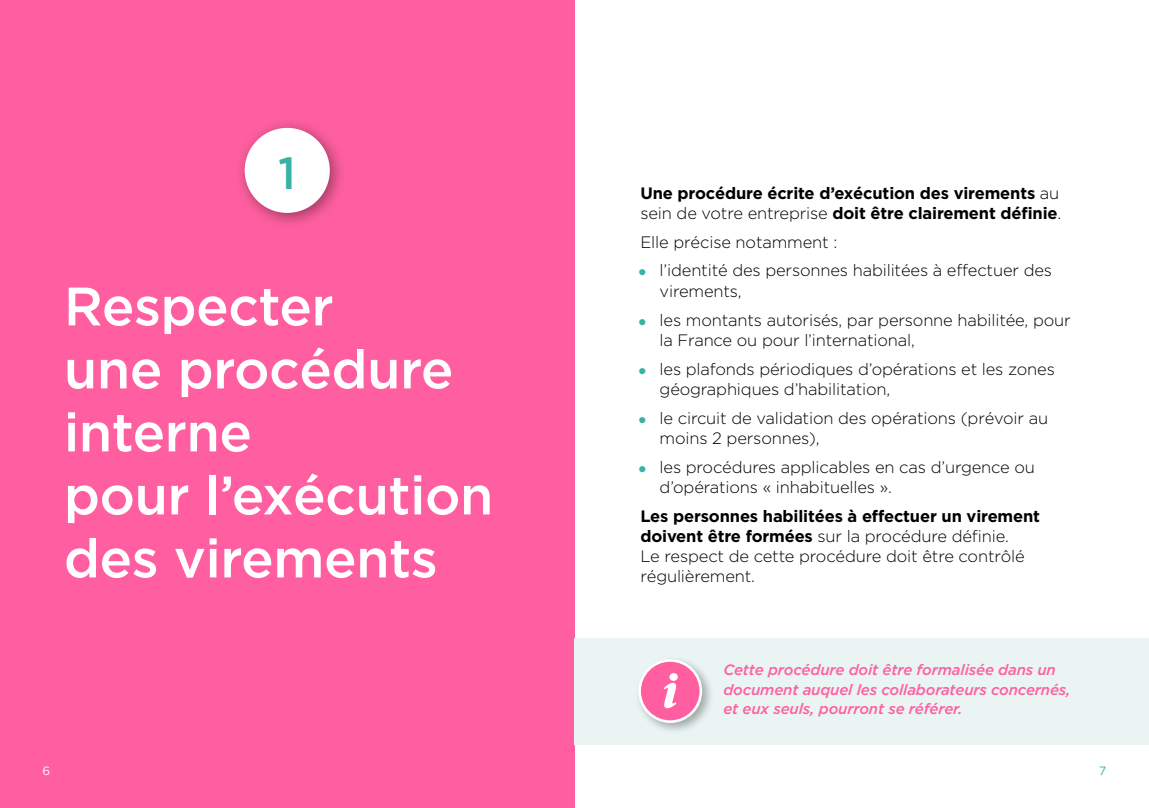
<style>
.page{position:relative;width:1149px;height:808px;background:#fff}
.page>*{position:absolute;margin:0;border:0;box-sizing:border-box;transform-origin:0 0}
.H1_-_chapitres{font:500 54px/63px "Gotham HTF";letter-spacing:-.01em;color:#fff}
.H1_-_chapitres-2{font:500 45px "Gotham HTF";color:#38b2a7}
.Texte_puce{font:300 16.5px/20.2px "Gotham HTF";letter-spacing:-.01em;color:#000}
.Texte_puce-2{font:700 16.5px/20.2px "Gotham HTF";letter-spacing:-.01em;color:#000}
.info_texte{font:italic 500 15px/19.5px "Gotham HTF";letter-spacing:-.01em;color:#ff5fa0}
.t1{font:12px "Gotham HTF";color:#fff}
.t2{font:12px "Gotham HTF";color:#38b2a7}
.s1{font-weight:300}
.s2{font-weight:700}
</style>
<div class="page">
<div style="left:0;top:0;width:574px;height:808px;background:#ff5fa0"></div>
<div style="left:234px;top:117px;width:113px;height:113px;background:#000;opacity:.4"></div>
<div style="left:244px;top:128px;width:86px;height:85px;background:#fff;border-radius:50%"></div>
<div style="left:574px;top:638px;width:574px;height:106px;background:#e9f4f3"></div>
<div style="left:634px;top:656px;width:80px;height:79px;background:#000;opacity:.3"></div>
<div style="left:639px;top:660px;width:61px;height:62px;background:#ff5fa0;border-radius:50%"></div>
<div style="left:638px;top:659px;width:64px;height:64px;border:3px solid #fff;border-radius:50%"></div>
<svg style="left:664px;top:673px;width:13px;height:35px"></svg>
<h1 class="H1_-_chapitres-2" style="left:278px;top:147px;width:19px">1</h1>
<h1 class="H1_-_chapitres" style="left:64px;top:274px;width:431px">Respecter<br>une procédure interne<br>pour l’exécution des virements</h1>
<p class="Texte_puce-2" style="left:640px;top:182px;width:422px">Une procédure écrite d’exécution des virements <span class="s1">au sein de votre entreprise</span> doit être clairement définie<span class="s1">.</span></p>
<p class="Texte_puce" style="left:640px;top:232px;width:198px">Elle précise notamment :</p>
<p class="Texte_puce" style="left:659px;top:260px;width:394px">l’identité des personnes habilitées à effectuer des virements,</p>
<p class="Texte_puce" style="left:659px;top:309px;width:412px">les montants autorisés, par personne habilitée, pour la France ou pour l’international,</p>
<p class="Texte_puce" style="left:659px;top:358px;width:396px">les plafonds périodiques d’opérations et les zones géographiques d’habilitation,</p>
<p class="Texte_puce" style="left:659px;top:407px;width:390px">le circuit de validation des opérations (prévoir au moins 2 personnes),</p>
<p class="Texte_puce" style="left:659px;top:456px;width:377px">les procédures applicables en cas d’urgence ou d’opérations « inhabituelles ».</p>
<p class="Texte_puce" style="left:640px;top:505px;width:401px"><span class="s2">Les personnes habilitées à effectuer un virement doivent être formées</span> sur la procédure définie.<br>Le respect de cette procédure doit être contrôlé régulièrement.</p>
<p class="info_texte" style="left:723px;top:660px;width:348px">Cette procédure doit être formalisée dans un document auquel les collaborateurs concernés, et eux seuls, pourront se référer.</p>
<p class="t1" style="left:43px;top:764px;width:9px">6</p>
<p class="t2" style="left:1098px;top:764px;width:9px">7</p>
</div>
